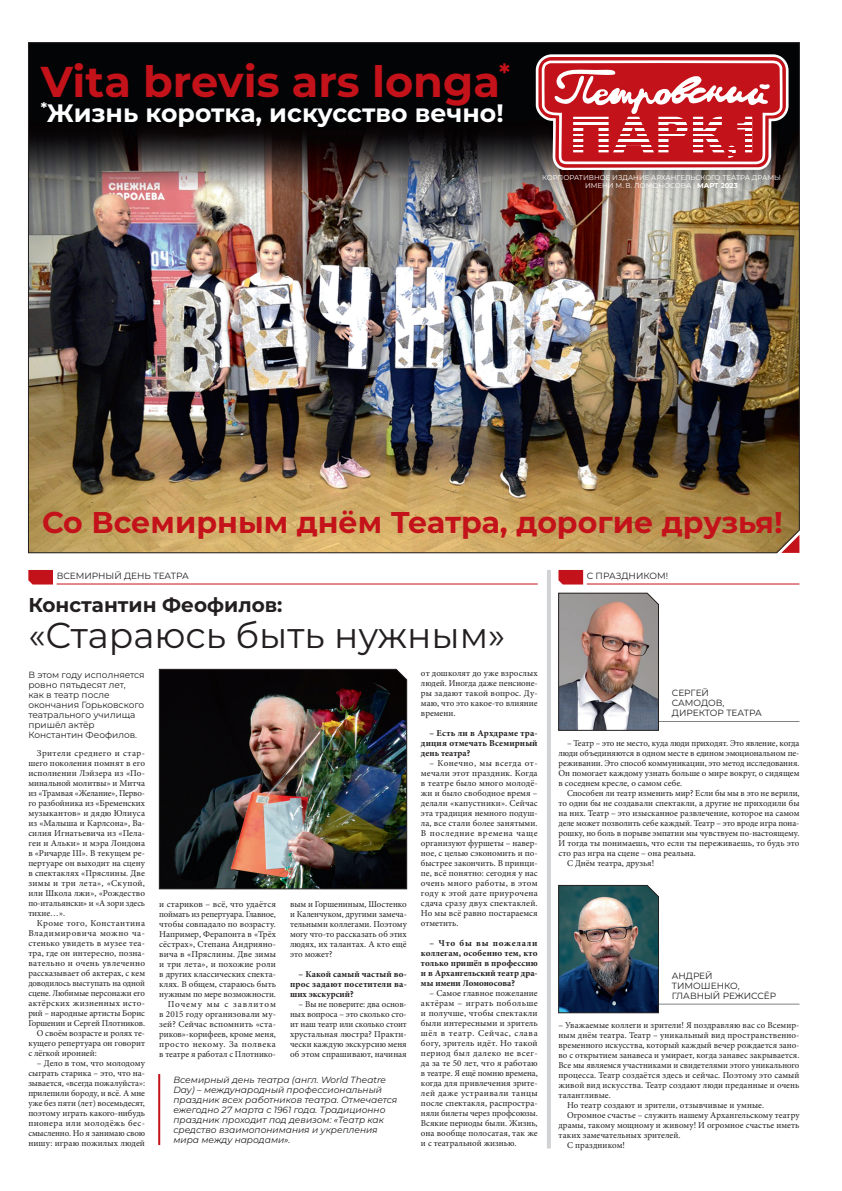
<style>
.page{position:relative;width:842px;height:1191px;background:#fff}
.page>*{position:absolute;margin:0;border:0;box-sizing:border-box;transform-origin:0 0}
.t1{font:700 43.1px "Montserrat";color:#c4121a}
.t2{font:36px "Montserrat";color:#231f20}
.t3{font:700 30px "Montserrat";color:#c4121a}
.t4{font:700 25.2px "Montserrat";color:#fff}
.t5{font:700 20px "Montserrat";color:#231f20}
.t6{font:9px/10px "Minion Pro";letter-spacing:.005em;color:#231f20;text-align:justify}
.t7{font:italic 9px/10px "Montserrat";color:#231f20}
.t8{font:700 9px/10px "Minion Pro";letter-spacing:.01em;color:#231f20;text-align:justify}
.t9{font:9px/10px "Montserrat";color:#231f20}
.t10{font:9px "Minion Pro";letter-spacing:-.015em;color:#231f20}
.t11{font:9px "Minion Pro";letter-spacing:.025em;color:#231f20}
.t12{font:9px "Minion Pro";letter-spacing:.03em;color:#231f20}
.t13{font:9px "Minion Pro";letter-spacing:.04em;color:#231f20}
.t14{font:9px "Minion Pro";letter-spacing:.055em;color:#231f20}
.t15{font:7px/8px "Montserrat";color:#fff;text-align:center}
.s1{font-weight:700}
</style>
<div class="page">
<img style="left:28px;top:42px;width:771px;height:511px">
<svg style="left:781px;top:535px;width:18px;height:18px"></svg>
<svg style="left:534px;top:42px;width:256px;height:127px"></svg>
<hr style="left:572px;top:120px;width:180px;height:2px;background:#c4121a">
<hr style="left:572px;top:125px;width:180px;height:2px;background:#c4121a">
<hr style="left:572px;top:131px;width:180px;height:2px;background:#c4121a">
<hr style="left:572px;top:136px;width:180px;height:3px;background:#c4121a">
<hr style="left:572px;top:142px;width:180px;height:2px;background:#c4121a">
<hr style="left:572px;top:148px;width:180px;height:2px;background:#c4121a">
<hr style="left:572px;top:153px;width:180px;height:2px;background:#c4121a">
<hr style="left:587px;top:583px;width:212px;height:1px;background:#c4121a">
<hr style="left:57px;top:583px;width:481px;height:1px;background:#c4121a">
<svg style="left:558px;top:570px;width:25px;height:14px"></svg>
<svg style="left:28px;top:570px;width:25px;height:14px"></svg>
<hr style="left:587px;top:721px;width:212px;height:1px;background:#808285">
<hr style="left:587px;top:1003px;width:212px;height:1px;background:#808285">
<img style="left:558px;top:593px;width:101px;height:137px">
<img style="left:558px;top:885px;width:101px;height:128px">
<hr style="left:547px;top:570px;width:4px;height:578px;background:#d1d2d4">
<img style="left:159px;top:669px;width:248px;height:220px">
<hr style="left:158px;top:1074px;width:2px;height:71px;background:#c4121a">
<h1 class="t1" style="left:41px;top:53px;width:471px">Vita brevis ars longa<sup>*</sup></h1>
<h3 class="t4" style="left:41px;top:96px;width:464px"><sup>*</sup>Жизнь коротка, искусство вечно!</h3>
<p class="t15" style="left:542px;top:173px;width:240px">КОРПОРАТИВНОЕ ИЗДАНИЕ АРХАНГЕЛЬСКОГО ТЕАТРА ДРАМЫ<br>ИМЕНИ М. В. ЛОМОНОСОВА | <span class="s1">МАРТ 2023</span></p>
<h3 class="t3" style="left:42px;top:502px;width:742px">Со Всемирным днём Театра, дорогие друзья!</h3>
<p class="t9" style="left:57px;top:570px;width:134px">ВСЕМИРНЫЙ ДЕНЬ ТЕАТРА</p>
<p class="t9" style="left:587px;top:570px;width:83px">С ПРАЗДНИКОМ!</p>
<h3 class="t5" style="left:28px;top:591px;width:256px">Константин Феофилов:</h3>
<h2 class="t2" style="left:28px;top:611px;width:479px">«Стараюсь быть нужным»</h2>
<p class="t9" style="left:28px;top:669px;width:118px">В этом году исполняется ровно пятьдесят лет,<br>как в театр после окончания Горьковского театрального училища пришёл актёр<br>Константин Феофилов.</p>
<p class="t6" style="left:28px;top:748px;width:118px;text-indent:9px">Зрители среднего и стар&shy;шего поколения помнят в его исполнении Лэйзера из «По&shy;минальной молитвы» и Митча из «Трамвая «Желание», Перво&shy;го разбойника из «Бременских музыкантов» и дядю Юлиуса из «Малыша и Карлсона», Ва&shy;силия Игнатьевича из «Пела&shy;геи и Альки» и мэра Лондона в «Ричарде III». В текущем ре&shy;пертуаре он выходит на сцену в спектаклях «Пряслины. Две зимы и три лета», «Скупой, или Школа лжи», «Рождество по-итальянски» и «А зори здесь тихие…».</p>
<p class="t13" style="left:37px;top:916px;width:110px">Кроме того, Константина</p>
<p class="t14" style="left:28px;top:926px;width:118px">Владимировича можно ча-</p>
<p class="t6" style="left:28px;top:938px;width:118px">стенько увидеть в музее теа-</p>
<p class="t6" style="left:28px;top:948px;width:118px">тра, где он интересно, позна-</p>
<p class="t11" style="left:28px;top:956px;width:118px">вательно и очень увлеченно</p>
<p class="t6" style="left:28px;top:968px;width:118px">рассказывает об актерах, с кем</p>
<p class="t10" style="left:28px;top:976px;width:118px">доводилось выступать на одной</p>
<p class="t6" style="left:28px;top:988px;width:118px">сцене. Любимые персонажи его</p>
<p class="t12" style="left:28px;top:996px;width:118px">актёрских жизненных исто-</p>
<p class="t6" style="left:28px;top:1008px;width:118px">рий – народные артисты Борис</p>
<p class="t6" style="left:28px;top:1018px;width:118px">Горшенин и Сергей Плотников.</p>
<p class="t6" style="left:37px;top:1028px;width:110px">О своём возрасте и ролях те-</p>
<p class="t6" style="left:28px;top:1038px;width:118px">кущего репертуара он говорит</p>
<p class="t6" style="left:28px;top:1048px;width:70px">с лёгкой иронией:</p>
<p class="t6" style="left:28px;top:1058px;width:118px;text-indent:9px">– Дело в том, что молодому сыграть старика – это, что на&shy;зывается, «всегда пожалуйста»: прилепили бороду, и всё. А мне уже без пяти (лет) восемьдесят, поэтому играть какого-нибудь пионера или молодёжь бес&shy;смысленно. Но я занимаю свою нишу: играю пожилых людей</p>
<p class="t6" style="left:159px;top:899px;width:118px;text-align:right">и стариков – всё, что удаётся поймать из репертуара. Главное, чтобы совпадало по возрасту.<br>Например, Ферапонта в «Трёх сёстрах», Степана Андрияно&shy;вича в «Пряслины. Две зимы и три лета», и похожие роли в других классических спекта&shy;клях. В общем, стараюсь быть нужным по мере возможности.<br>Почему мы с завлитом<br>в 2015 году организовали му&shy;зей? Сейчас вспомнить «ста&shy;риков»-корифеев, кроме меня, просто некому. За полвека в театре я работал с Плотнико-</p>
<p class="t6" style="left:290px;top:899px;width:118px">вым и Горшениным, Шостенко и Каленчуком, другими замеча&shy;тельными коллегами. Поэтому могу что-то рассказать об этих людях, их талантах. А кто ещё это может?</p>
<p class="t8" style="left:290px;top:969px;width:118px;text-indent:9px">– Какой самый частый во&shy;прос задают посетители ва&shy;ших экскурсий?</p>
<p class="t6" style="left:290px;top:999px;width:118px;text-indent:9px">– Вы не поверите: два основ&shy;ных вопроса – это сколько сто&shy;ит наш театр или сколько стоит хрустальная люстра? Практи&shy;чески каждую экскурсию меня об этом спрашивают, начиная</p>
<p class="t7" style="left:173px;top:1074px;width:225px">Всемирный день театра (англ. World Theatre Day) – международный профессиональный праздник всех работников театра. Отмечается ежегодно 27 марта с 1961 года. Традиционно праздник проходит под девизом: «Театр как средство взаимопонимания и укрепления мира между народами».</p>
<p class="t6" style="left:421px;top:668px;width:118px">от дошколят до уже взрослых людей. Иногда даже пенсионе&shy;ры задают такой вопрос. Ду&shy;маю, что это какое-то влияние времени.</p>
<p class="t8" style="left:421px;top:728px;width:118px;text-indent:9px">– Есть ли в Архдраме тра&shy;диция отмечать Всемирный день театра?</p>
<p class="t6" style="left:421px;top:758px;width:118px;text-indent:9px">– Конечно, мы всегда от&shy;мечали этот праздник. Когда в театре было много молодё&shy;жи и было свободное время – делали «капустники». Сейчас эта традиция немного подуш&shy;ла, все стали более занятыми.<br>В последние времена чаще организуют фуршеты – навер&shy;ное, с целью сэкономить и по&shy;быстрее закончить. В принци&shy;пе, всё понятно: сегодня у нас очень много работы, в этом году к этой дате приурочена сдача сразу двух спектаклей.<br>Но мы всё равно постараемся отметить.</p>
<p class="t8" style="left:421px;top:938px;width:118px;text-indent:9px">– Что бы вы пожелали коллегам, особенно тем, кто только пришёл в профессию и в Архангельский театр дра&shy;мы имени Ломоносова?</p>
<p class="t6" style="left:421px;top:988px;width:118px;text-indent:9px">– Самое главное пожелание актёрам – играть побольше и получше, чтобы спектакли были интересными и зритель шёл в театр. Сейчас, слава богу, зритель идёт. Но такой период был далеко не всег&shy;да за те 50 лет, что я работаю в театре. Я ещё помню времена, когда для привлечения зрите&shy;лей даже устраивали танцы после спектакля, распростра&shy;няли билеты через профсоюзы.<br>Всякие периоды были. Жизнь, она вообще полосатая, так же и с театральной жизнью.</p>
<p class="t9" style="left:672px;top:687px;width:92px">СЕРГЕЙ<br>САМОДОВ,<br>ДИРЕКТОР ТЕАТРА</p>
<p class="t6" style="left:558px;top:737px;width:242px;text-indent:9px">– Театр – это не место, куда люди приходят. Это явление, когда люди объединяются в одном месте в едином эмоциональном пе&shy;реживании. Это способ коммуникации, это метод исследования.<br>Он помогает каждому узнать больше о мире вокруг, о сидящем в соседнем кресле, о самом себе.</p>
<p class="t6" style="left:567px;top:787px;width:234px">Способен ли театр изменить мир? Если бы мы в это не верили,</p>
<p class="t6" style="left:558px;top:797px;width:243px">то одни бы не создавали спектакли, а другие не приходили бы</p>
<p class="t6" style="left:558px;top:807px;width:242px">на них. Театр – это изысканное развлечение, которое на самом</p>
<p class="t6" style="left:558px;top:817px;width:242px">деле может позволить себе каждый. Театр – это вроде игра пона-</p>
<p class="t6" style="left:558px;top:827px;width:242px">рошку, но боль в порыве эмпатии мы чувствуем по-настоящему.</p>
<p class="t6" style="left:558px;top:837px;width:243px">И тогда ты понимаешь, что если ты переживаешь, то будь это</p>
<p class="t6" style="left:558px;top:847px;width:139px">сто раз игра на сцене – она реальна.</p>
<p class="t6" style="left:567px;top:857px;width:89px">С Днём театра, друзья!</p>
<p class="t9" style="left:672px;top:970px;width:106px">АНДРЕЙ<br>ТИМОШЕНКО,<br>ГЛАВНЫЙ РЕЖИССЁР</p>
<p class="t6" style="left:558px;top:1020px;width:242px">– Уважаемые коллеги и зрители! Я поздравляю вас со Всемир-</p>
<p class="t6" style="left:558px;top:1030px;width:242px">ным днём театра. Театр – уникальный вид пространственно-</p>
<p class="t6" style="left:558px;top:1040px;width:242px">временного искусства, который каждый вечер рождается зано-</p>
<p class="t6" style="left:558px;top:1050px;width:242px">во с открытием занавеса и умирает, когда занавес закрывается.</p>
<p class="t6" style="left:558px;top:1060px;width:242px">Все мы являемся участниками и свидетелями этого уникального</p>
<p class="t6" style="left:558px;top:1070px;width:243px">процесса. Театр создаётся здесь и сейчас. Поэтому это самый</p>
<p class="t6" style="left:558px;top:1080px;width:242px">живой вид искусства. Театр создают люди преданные и очень</p>
<p class="t6" style="left:558px;top:1090px;width:54px">талантливые.</p>
<p class="t6" style="left:567px;top:1100px;width:199px">Но театр создают и зрители, отзывчивые и умные.</p>
<p class="t6" style="left:567px;top:1110px;width:234px">Огромное счастье – служить нашему Архангельскому театру</p>
<p class="t6" style="left:558px;top:1120px;width:242px">драмы, такому мощному и живому! И огромное счастье иметь</p>
<p class="t6" style="left:558px;top:1130px;width:124px">таких замечательных зрителей.</p>
<p class="t6" style="left:567px;top:1140px;width:60px">С праздником!</p>
</div>
